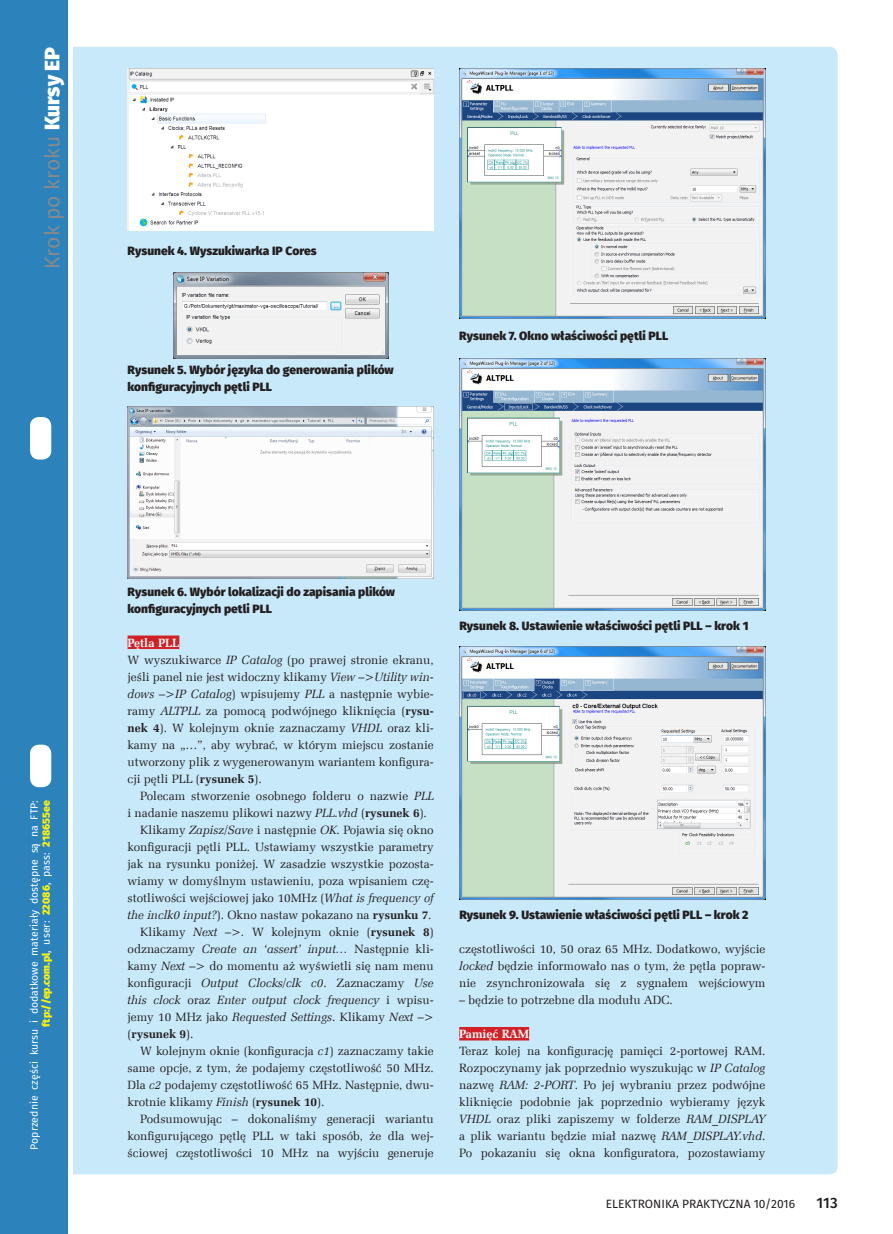
<style>
.page{position:relative;width:893px;height:1234px;background:#fff}
.page>*{position:absolute;margin:0;border:0;box-sizing:border-box;transform-origin:0 0}
.t1{font:21px "Fira Sans";color:#87898a}
.t2{font:500 15px "Fira Sans";color:#231f20}
._1_Body{font:12px/17px "Zapf Ellipt EU";color:#231f20;text-align:justify}
._4_Podpis{font:800 12px/17px "Fira Sans";color:#231f20}
.t3{font:12px "Fira Sans";color:#231f20}
._1_Body-2{font:700 12px "Zapf Ellipt EU";color:#fff}
.t4{font:10.5px/12px "Fira Sans";letter-spacing:.005em;color:#fff;text-align:right}
.s1{font-weight:800;color:#fff}
.s2{font-weight:800;color:#fff101}
.s3{font-style:italic}
.s4{font-weight:700}
</style>
<div class="page">
<div style="left:60px;top:47px;width:778px;height:1127px;background:#c8e9f9;border-radius:9px"></div>
<div style="left:0;top:0;width:68px;height:1233px;background:#2c82bb"></div>
<div style="left:30px;top:417px;width:21px;height:42px;background:#fff;border-radius:9px"></div>
<div style="left:30px;top:744px;width:21px;height:43px;background:#fff;border-radius:9px"></div>
<hr style="left:68px;top:0;width:4px;height:1233px;background:#fff">
<div style="left:128px;top:635px;width:51px;height:14px;background:#d12126"></div>
<img style="left:128px;top:68px;width:306px;height:163px">
<img style="left:173px;top:272px;width:215px;height:86px">
<img style="left:128px;top:406px;width:306px;height:172px">
<img style="left:459px;top:68px;width:306px;height:250px">
<div style="left:459px;top:1026px;width:70px;height:14px;background:#d12126"></div>
<img style="left:459px;top:358px;width:306px;height:252px">
<img style="left:459px;top:646px;width:306px;height:253px">
<h1 class="t1" style="left:37px;top:269px;width:223px;rotate:-90deg">Krok po kroku <span class="s1">Kursy EP</span></h1>
<p class="_4_Podpis" style="left:128px;top:242px;width:191px">Rysunek 4. Wyszukiwarka IP Cores</p>
<p class="_4_Podpis" style="left:128px;top:361px;width:268px">Rysunek 5. Wybór języka do generowania plików konfiguracyjnych pętli PLL</p>
<p class="_4_Podpis" style="left:459px;top:327px;width:211px">Rysunek 7. Okno właściwości pętli PLL</p>
<p class="t4" style="left:28px;top:1149px;width:351px;rotate:-90deg">Poprzednie części kursu i dodatkowe materiały dostępne są na FTP: <span class="s2">ftp://ep.com.pl</span>, user: <span class="s2">22086</span>, pass: <span class="s2">218655ee</span></p>
<p class="_4_Podpis" style="left:128px;top:583px;width:269px">Rysunek 6. Wybór lokalizacji do zapisania plików konfiguracyjnych petli PLL</p>
<p class="_1_Body-2" style="left:128px;top:635px;width:53px">Pętla PLL</p>
<p class="_1_Body" style="left:128px;top:651px;width:308px">W wyszukiwarce <span class="s3">IP Catalog</span> (po prawej stronie ekranu, jeśli panel nie jest widoczny klikamy <span class="s3">View –&gt;Utility win&shy;dows –&gt;IP Catalog</span>) wpisujemy <span class="s3">PLL</span> a następnie wybie&shy;ramy <span class="s3">ALTPLL</span> za pomocą podwójnego kliknięcia (<span class="s4">rysu&shy;nek 4</span>). W kolejnym oknie zaznaczamy <span class="s3">VHDL</span> oraz kli&shy;kamy na „…”, aby wybrać, w którym miejscu zostanie utworzony plik z wygenerowanym wariantem konfigura&shy;cji pętli PLL (<span class="s4">rysunek 5</span>).</p>
<p class="_1_Body" style="left:128px;top:787px;width:308px;text-indent:13px">Polecam stworzenie osobnego folderu o nazwie <span class="s3">PLL </span>i nadanie naszemu plikowi nazwy <span class="s3">PLL.vhd</span> (<span class="s4">rysunek 6</span>).</p>
<p class="_1_Body" style="left:128px;top:821px;width:308px;text-indent:13px">Klikamy <span class="s3">Zapisz/Save</span> i następnie <span class="s3">OK</span>. Pojawia się okno konfiguracji pętli PLL. Ustawiamy wszystkie parametry jak na rysunku poniżej. W zasadzie wszystkie pozosta&shy;wiamy w domyślnym ustawieniu, poza wpisaniem czę&shy;stotliwości wejściowej jako 10MHz (<span class="s3">What is frequency of the inclk0 input?</span>). Okno nastaw pokazano na <span class="s4">rysunku 7</span>.</p>
<p class="_1_Body" style="left:128px;top:923px;width:308px;text-indent:13px">Klikamy <span class="s3">Next –&gt;.</span> W kolejnym oknie (<span class="s4">rysunek 8</span>) odznaczamy <span class="s3">Create an ‘assert’ input…</span> Następnie kli&shy;kamy <span class="s3">Next –&gt;</span> do momentu aż wyświetli się nam menu konfiguracji <span class="s3">Output Clocks/clk c0</span>. Zaznaczamy <span class="s3">Use this clock</span> oraz <span class="s3">Enter output clock frequency</span> i wpisu&shy;jemy 10 MHz jako <span class="s3">Requested Settings</span>. Klikamy <span class="s3">Next –&gt; </span>(<span class="s4">rysunek 9</span>).</p>
<p class="_1_Body" style="left:128px;top:1042px;width:308px;text-indent:13px">W kolejnym oknie (konfiguracja <span class="s3">c1</span>) zaznaczamy takie same opcje, z tym, że podajemy częstotliwość 50 MHz.<br>Dla <span class="s3">c2</span> podajemy częstotliwość 65 MHz. Następnie, dwu&shy;krotnie klikamy <span class="s3">Finish</span> (<span class="s4">rysunek 10</span>).</p>
<p class="_1_Body" style="left:128px;top:1110px;width:308px;text-indent:13px">Podsumowując – dokonaliśmy generacji wariantu konfigurującego pętlę PLL w taki sposób, że dla wej&shy;ściowej częstotliwości 10 MHz na wyjściu generuje</p>
<p class="_4_Podpis" style="left:459px;top:617px;width:291px">Rysunek 8. Ustawienie właściwości pętli PLL – krok 1</p>
<p class="_4_Podpis" style="left:459px;top:906px;width:291px">Rysunek 9. Ustawienie właściwości pętli PLL – krok 2</p>
<p class="_1_Body" style="left:459px;top:940px;width:308px">częstotliwości 10, 50 oraz 65 MHz. Dodatkowo, wyjście <span class="s3">locked</span> będzie informowało nas o tym, że pętla popraw&shy;nie zsynchronizowała się z sygnałem wejściowym</p>
<p class="_1_Body" style="left:459px;top:991px;width:215px">– będzie to potrzebne dla modułu ADC.</p>
<p class="_1_Body-2" style="left:459px;top:1026px;width:71px">Pamięć RAM</p>
<p class="_1_Body" style="left:459px;top:1042px;width:308px">Teraz kolej na konfigurację pamięci 2-portowej RAM.<br>Rozpoczynamy jak poprzednio wyszukując w <span class="s3">IP Catalog </span>nazwę <span class="s3">RAM: 2-PORT</span>. Po jej wybraniu przez podwójne kliknięcie podobnie jak poprzednio wybieramy język <span class="s3">VHDL</span> oraz pliki zapiszemy w folderze <span class="s3">RAM_DISPLAY </span>a plik wariantu będzie miał nazwę <span class="s3">RAM_DISPLAY.vhd</span>.<br>Po pokazaniu się okna konfiguratora, pozostawiamy</p>
<p class="t3" style="left:606px;top:1195px;width:191px">ELEKTRONIKA PRAKTYCZNA 10/2016</p>
<p class="t2" style="left:816px;top:1192px;width:23px">113</p>
</div>
